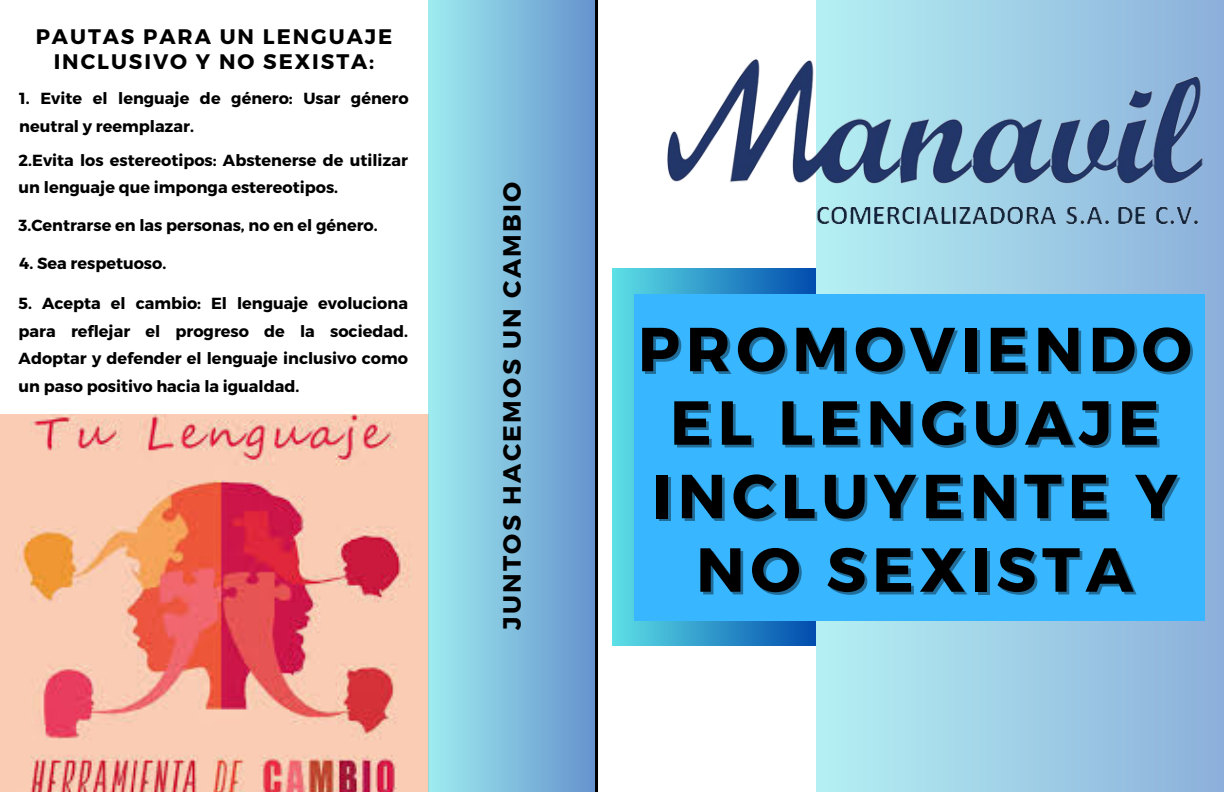
<style>
.page{position:relative;width:1224px;height:792px;background:#fff}
.page>*{position:absolute;margin:0;border:0;box-sizing:border-box;transform-origin:0 0}
.t1{font:700 62px "Montserrat";letter-spacing:.095em;color:#000}
.t2{font:700 24.9px "Montserrat";letter-spacing:.095em;color:#000}
.t3{font:700 21px/24.8px "Montserrat";letter-spacing:.095em;color:#000;text-align:center}
.t4{font:700 16.1px/27.8px "Montserrat";color:#000}
</style>
<div class="page">
<div style="left:816px;top:0;width:408px;height:792px;background:linear-gradient(to right,#b4f0f3,#8cafda)"></div>
<div style="left:612px;top:269px;width:204px;height:377px;background:linear-gradient(to right,#5de0e6,#014cae)"></div>
<img style="left:0;top:415px;width:428px;height:377px">
<div style="left:428px;top:0;width:167px;height:792px;background:linear-gradient(to right,#9eecf0,#6693ce)"></div>
<div style="left:634px;top:294px;width:571px;height:327px;background:#38b6ff"></div>
<hr style="left:595px;top:0;width:3px;height:792px;background:#000">
<img style="left:667px;top:57px;width:546px;height:168px">
<p class="t3" style="left:36px;top:23px;width:358px">PAUTAS PARA UN LENGUAJE<br>INCLUSIVO Y NO SEXISTA:</p>
<p class="t4" style="left:19px;top:83px;width:391px">1. Evite el lenguaje de género: Usar género neutral y reemplazar.</p>
<p class="t4" style="left:19px;top:145px;width:391px">2.Evita los estereotipos: Abstenerse de utilizar un lenguaje que imponga estereotipos.</p>
<p class="t4" style="left:19px;top:211px;width:361px">3.Centrarse en las personas, no en el género.</p>
<h1 class="t4" style="left:19px;top:249px;width:149px">4. Sea respetuoso.</h1>
<p class="t4" style="left:19px;top:288px;width:391px;text-align:justify">5. Acepta el cambio: El lenguaje evoluciona para reflejar el progreso de la sociedad.<br>Adoptar y defender el lenguaje inclusivo como un paso positivo hacia la igualdad.</p>
<h2 class="t2" style="left:496px;top:630px;width:450px;rotate:-90deg">JUNTOS HACEMOS UN CAMBIO</h2>
<h3 class="t1" style="left:638px;top:309px;width:555px">PROMOVIENDO</h3>
<p class="t1" style="left:670px;top:382px;width:491px">EL LENGUAJE</p>
<p class="t1" style="left:652px;top:456px;width:527px">INCLUYENTE Y</p>
<p class="t1" style="left:696px;top:529px;width:439px">NO SEXISTA</p>
</div>
